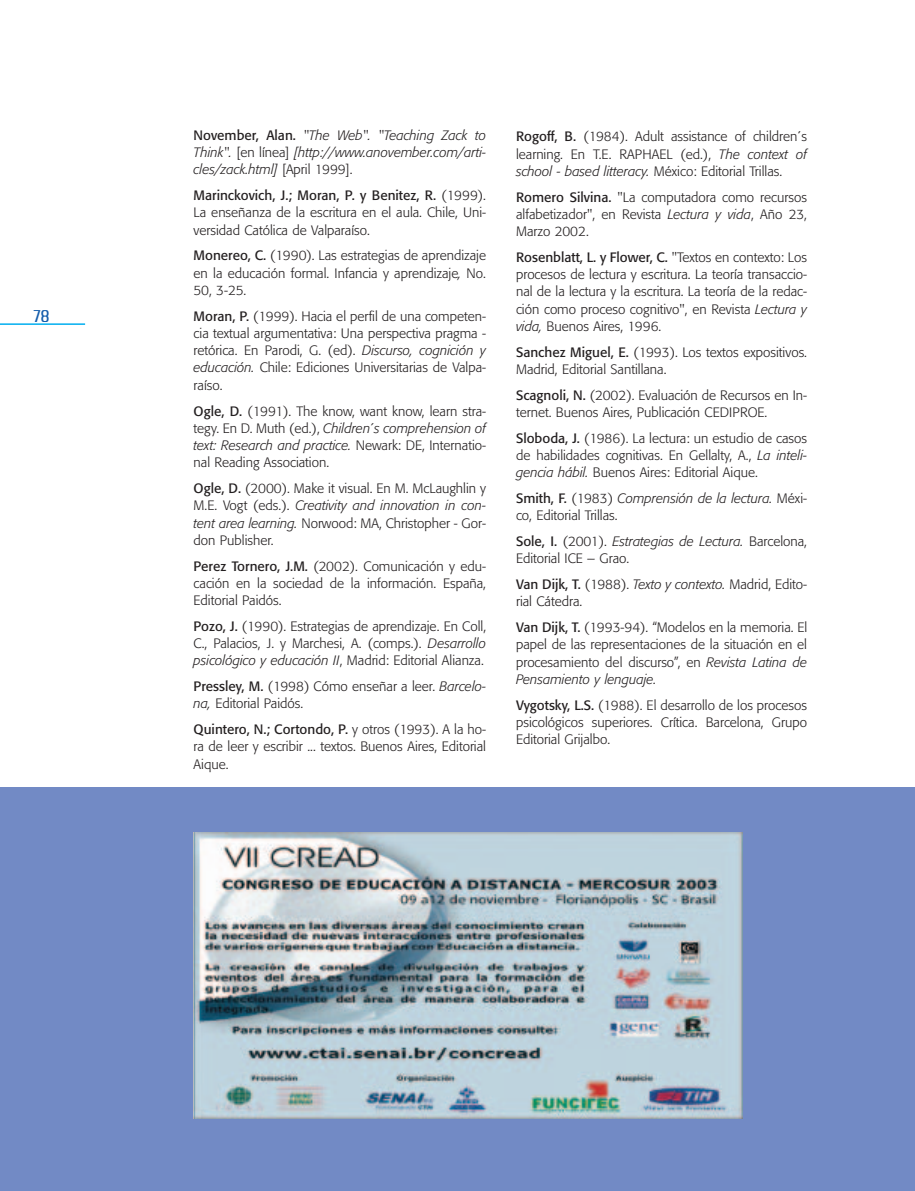
<style>
.page{position:relative;width:915px;height:1191px;background:#fff}
.page>*{position:absolute;margin:0;border:0;box-sizing:border-box;transform-origin:0 0}
.t1{font:18px "Zrnic";color:#135cab}
.t2{font:300 13.5px/17.2px "Formata";color:#231f20;text-align:justify}
.t3{font:italic 300 13.5px/17.2px "Formata";color:#231f20;text-align:justify}
.s1{font-weight:400;font-style:normal}
.s2{font-style:normal}
.s3{font-weight:400}
.s4{font-style:italic}
</style>
<div class="page">
<div style="left:0;top:787px;width:914px;height:404px;background:#728ac5"></div>
<hr style="left:0;top:323px;width:85px;height:2px;background:#00aeef">
<img style="left:193px;top:832px;width:549px;height:286px">
<h1 class="t1" style="left:33px;top:310px;width:17px">78</h1>
<p class="t3" style="left:193px;top:128px;width:294px"><span class="s1">November, Alan.</span> "The Web". "Teaching Zack to Think". <span class="s2">[en línea]</span> [http://www.anovember.com/arti&shy;cles/zack.html] <span class="s2">[April 1999].</span></p>
<p class="t2" style="left:193px;top:188px;width:294px"><span class="s3">Marinckovich, J.; Moran, P. y Benitez, R.</span> (1999).<br>La enseñanza de la escritura en el aula. Chile, Uni&shy;versidad Católica de Valparaíso.</p>
<p class="t2" style="left:193px;top:248px;width:294px"><span class="s3">Monereo, C.</span> (1990). Las estrategias de aprendizaje en la educación formal. Infancia y aprendizaje<span class="s4">,</span> No.<br>50, 3-25.</p>
<p class="t2" style="left:193px;top:308px;width:294px"><span class="s3">Moran, P.</span> (1999). Hacia el perfil de una competen&shy;cia textual argumentativa: Una perspectiva pragma - retórica. En Parodi, G. (ed). <span class="s4">Discurso, cognición y educación.</span> Chile: Ediciones Universitarias de Valpa&shy;raíso.</p>
<p class="t2" style="left:193px;top:403px;width:294px"><span class="s3">Ogle, D.</span> (1991). The know, want know, learn stra&shy;tegy. En D. Muth (ed.), <span class="s4">Children´s comprehension of text: Research and practice.</span> Newark: DE, Internatio&shy;nal Reading Association.</p>
<p class="t2" style="left:193px;top:481px;width:294px"><span class="s3">Ogle, D.</span> (2000). Make it visual. En M. McLaughlin y M.E. Vogt (eds.). <span class="s4">Creativity and innovation in con&shy;tent area learning.</span> Norwood: MA, Christopher - Gor&shy;don Publisher.</p>
<p class="t2" style="left:193px;top:558px;width:294px"><span class="s3">Perez Tornero, J.M.</span> (2002). Comunicación y edu&shy;cación en la sociedad de la información. España, Editorial Paidós.</p>
<p class="t2" style="left:193px;top:618px;width:294px"><span class="s3">Pozo, J.</span> (1990). Estrategias de aprendizaje. En Coll, C., Palacios, J. y Marchesi, A. (comps.). <span class="s4">Desarrollo psicológico y educación II</span>, Madrid: Editorial Alianza.</p>
<p class="t2" style="left:193px;top:679px;width:294px"><span class="s3">Pressley, M.</span> (1998) Cómo enseñar a leer. <span class="s4">Barcelo&shy;na,</span> Editorial Paidós.</p>
<p class="t2" style="left:193px;top:722px;width:294px"><span class="s3">Quintero, N.; Cortondo, P.</span> y otros (1993). A la ho&shy;ra de leer y escribir ... textos. Buenos Aires, Editorial Aique.</p>
<p class="t2" style="left:516px;top:129px;width:292px"><span class="s3">Rogoff, B.</span> (1984). Adult assistance of children´s learning. En T.E. RAPHAEL (ed.), <span class="s4">The context of school - based litteracy.</span> México: Editorial Trillas.</p>
<p class="t2" style="left:516px;top:189px;width:292px"><span class="s3">Romero Silvina.</span> "La computadora como recursos alfabetizador", en Revista <span class="s4">Lectura y vida</span>, Año 23, Marzo 2002.</p>
<p class="t2" style="left:516px;top:250px;width:292px"><span class="s3">Rosenblatt, L. y Flower, C.</span> "Textos en contexto: Los procesos de lectura y escritura. La teoría transaccio&shy;nal de la lectura y la escritura. La teoría de la redac&shy;ción como proceso cognitivo", en Revista <span class="s4">Lectura y vida,</span> Buenos Aires, 1996.</p>
<p class="t2" style="left:516px;top:344px;width:292px"><span class="s3">Sanchez Miguel, E.</span> (1993). Los textos expositivos.<br>Madrid, Editorial Santillana.</p>
<p class="t2" style="left:516px;top:387px;width:292px"><span class="s3">Scagnoli, N.</span> (2002). Evaluación de Recursos en In&shy;ternet. Buenos Aires, Publicación CEDIPROE.</p>
<p class="t2" style="left:516px;top:430px;width:292px"><span class="s3">Sloboda, J.</span> (1986). La lectura: un estudio de casos de habilidades cognitivas. En Gellalty, A., <span class="s4">La inteli&shy;gencia hábil.</span> Buenos Aires: Editorial Aique.</p>
<p class="t2" style="left:516px;top:491px;width:292px"><span class="s3">Smith, F.</span> (1983) <span class="s4">Comprensión de la lectura.</span> Méxi&shy;co, Editorial Trillas.</p>
<p class="t2" style="left:516px;top:534px;width:292px"><span class="s3">Sole, I.</span> (2001). <span class="s4">Estrategias de Lectura.</span> Barcelona,<br>Editorial ICE – Grao.</p>
<p class="t2" style="left:516px;top:577px;width:292px"><span class="s3">Van Dijk, T.</span> (1988). <span class="s4">Texto y contexto.</span> Madrid, Edito&shy;rial Cátedra.</p>
<p class="t2" style="left:516px;top:620px;width:292px"><span class="s3">Van Dijk, T.</span> (1993-94). “Modelos en la memoria. El papel de las representaciones de la situación en el procesamiento del discurso”, en <span class="s4">Revista Latina de Pensamiento y lenguaje.</span></p>
<p class="t2" style="left:516px;top:697px;width:292px"><span class="s3">Vygotsky, L.S.</span> (1988). El desarrollo de los procesos psicológicos superiores. Crítica. Barcelona, Grupo Editorial Grijalbo.</p>
</div>
